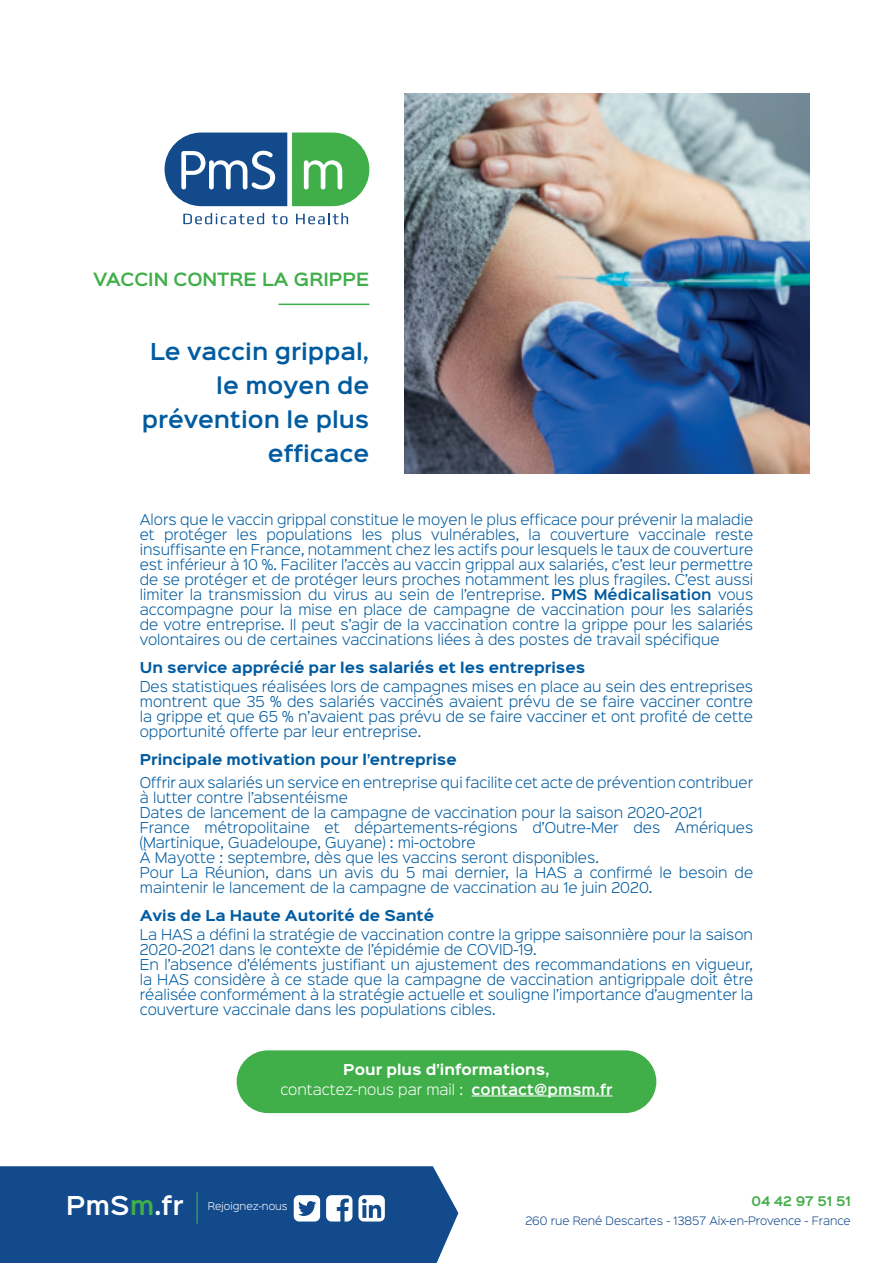
<style>
.page{position:relative;width:893px;height:1263px;background:#fff}
.page>*{position:absolute;margin:0;border:0;box-sizing:border-box;transform-origin:0 0}
.t1{font:600 23.4px "Sinkin Sans 600";color:#fff}
.t2{font:600 21px/34px "Sinkin Sans 600";color:#015ba0;text-align:right}
.t3{font:600 16.5px "Sinkin Sans 600";color:#40ae49}
.t4{font:300 13.5px/15px "Sinkin Sans 300";color:#015ba0;text-align:justify}
.t5{font:700 13.5px "Sinkin Sans 700";color:#015ba0}
.t6{font:300 13.5px "Sinkin Sans 300";color:#fff}
.t7{font:700 13.5px "Sinkin Sans 700";color:#fff}
.t8{font:600 12px "Sinkin Sans 600";color:#40ae49}
.t9{font:300 10.5px "Sinkin Sans 300";color:#124a8c}
.t10{font:300 9.6px "Sinkin Sans 300";color:#fff}
.s1{font-family:"Sinkin Sans 600";font-weight:600}
.s2{color:#40ae49}
</style>
<div class="page">
<svg style="left:0;top:1166px;width:458px;height:97px;background:#205593"></svg>
<hr style="left:197px;top:1192px;width:1px;height:32px;background:#40ae49">
<img style="left:405px;top:94px;width:405px;height:379px">
<hr style="left:279px;top:304px;width:90px;height:1px;background:#40ae49">
<svg style="left:165px;top:133px;width:204px;height:73px"></svg>
<svg style="left:183px;top:213px;width:81px;height:11px"></svg>
<svg style="left:272px;top:214px;width:15px;height:10px"></svg>
<svg style="left:296px;top:213px;width:52px;height:11px"></svg>
<div style="left:237px;top:1050px;width:419px;height:63px;background:#40ae49;border-radius:31px"></div>
<hr style="left:472px;top:1096px;width:141px;height:1px;background:#fff">
<p class="t3" style="left:93px;top:271px;width:278px">VACCIN CONTRE LA GRIPPE</p>
<h2 class="t2" style="left:142px;top:336px;width:229px">Le vaccin grippal, le moyen de prévention le plus efficace</h2>
<p class="t4" style="left:140px;top:512px;width:615px">Alors que le vaccin grippal constitue le moyen le plus efficace pour prévenir la maladie et protéger les populations les plus vulnérables, la couverture vaccinale reste insuffisante en France, notamment chez les actifs pour lesquels le taux de couverture est inférieur à 10 %. Faciliter l’accès au vaccin grippal aux salariés, c’est leur permettre de se protéger et de protéger leurs proches notamment les plus fragiles. C’est aussi limiter la transmission du virus au sein de l’entreprise. <span class="s1">PMS Médicalisation</span> vous accompagne pour la mise en place de campagne de vaccination pour les salariés de votre entreprise. Il peut s’agir de la vaccination contre la grippe pour les salariés volontaires ou de certaines vaccinations liées à des postes de travail spécifique</p>
<p class="t5" style="left:140px;top:661px;width:447px">Un service apprécié par les salariés et les entreprises</p>
<p class="t4" style="left:140px;top:679px;width:615px">Des statistiques réalisées lors de campagnes mises en place au sein des entreprises montrent que 35 % des salariés vaccinés avaient prévu de se faire vacciner contre la grippe et que 65 % n’avaient pas prévu de se faire vacciner et ont profité de cette opportunité offerte par leur entreprise.</p>
<p class="t5" style="left:140px;top:753px;width:319px">Principale motivation pour l’entreprise</p>
<p class="t4" style="left:140px;top:775px;width:615px;text-align:left">Offrir aux salariés un service en entreprise qui facilite cet acte de prévention contribuer à lutter contre l’absentéisme<br>Dates de lancement de la campagne de vaccination pour la saison 2020-2021<br>France métropolitaine et départements-régions d’Outre-Mer des Amériques (Martinique, Guadeloupe, Guyane) : mi-octobre<br>À Mayotte : septembre, dès que les vaccins seront disponibles.<br>Pour La Réunion, dans un avis du 5 mai dernier, la HAS a confirmé le besoin de maintenir le lancement de la campagne de vaccination au 1e juin 2020.</p>
<p class="t5" style="left:140px;top:909px;width:296px">Avis de La Haute Autorité de Santé</p>
<p class="t4" style="left:140px;top:927px;width:615px;text-align:left">La HAS a défini la stratégie de vaccination contre la grippe saisonnière pour la saison 2020-2021 dans le contexte de l’épidémie de COVID-19.<br>En l’absence d’éléments justifiant un ajustement des recommandations en vigueur, la HAS considère à ce stade que la campagne de vaccination antigrippale doit être réalisée conformément à la stratégie actuelle et souligne l’importance d’augmenter la couverture vaccinale dans les populations cibles.</p>
<p class="t7" style="left:343px;top:1063px;width:208px">Pour plus d’informations,</p>
<p class="t6" style="left:280px;top:1080px;width:334px">contactez-nous par mail : <span class="s1">contact@pmsm.fr</span></p>
<h1 class="t1" style="left:66px;top:1194px;width:119px">PmS<span class="s2">m</span>.fr</h1>
<p class="t8" style="left:751px;top:1195px;width:101px">04 42 97 51 51</p>
<p class="t10" style="left:208px;top:1200px;width:81px">Rejoignez-nous</p>
<p class="t9" style="left:525px;top:1214px;width:327px">260 rue René Descartes - 13857 Aix-en-Provence - France</p>
</div>
